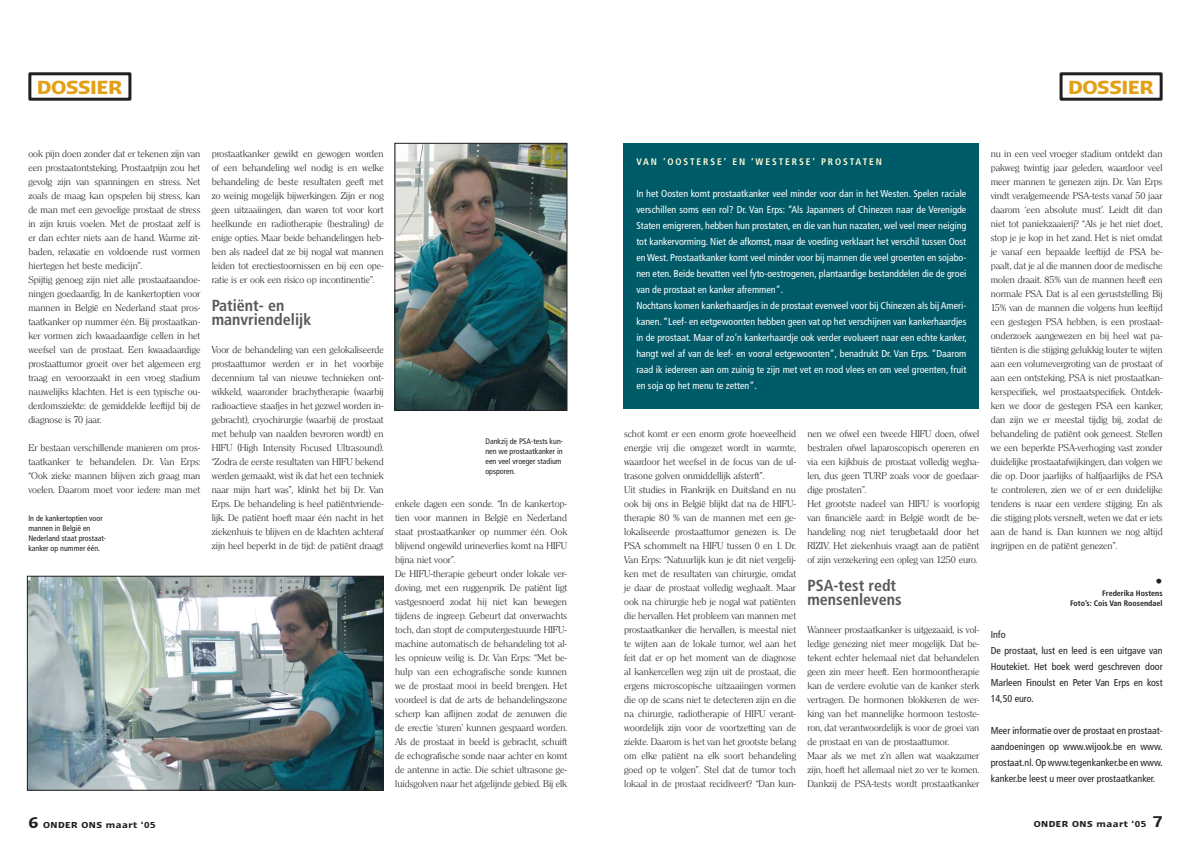
<style>
.page{position:relative;width:1191px;height:842px;background:#fff}
.page>*{position:absolute;margin:0;border:0;box-sizing:border-box;transform-origin:0 0}
.t1{font:600 22px "Linotype Ergo";letter-spacing:-.02em;color:#e39f15}
.t2{font:700 condensed 16px/14px "Frutiger";color:#58595b}
.t3{font:700 condensed 14px "Frutiger";color:#231f20}
.t4{font:condensed 10px/16px "Frutiger";color:#fff}
.t5{font:condensed 10px/16px "Frutiger";color:#231f20}
.t6{font:600 10px "Linotype Ergo";letter-spacing:.05em;color:#231f20}
.t7{font:300 9.5px/14px "Clerface";color:#231f20}
.t8{font:700 condensed 9.5px "Frutiger";letter-spacing:.2em;color:#fffcd5}
.t9{font:condensed 8px/10px "Frutiger";color:#231f20}
.t10{font:700 condensed 8px/9.6px "Frutiger";color:#231f20;text-align:right}
.s1{font-size:18px}
</style>
<div class="page">
<div style="left:28px;top:72px;width:103px;height:29px;border:3px solid #231f20"></div>
<div style="left:1059px;top:72px;width:103px;height:29px;border:3px solid #231f20"></div>
<img style="left:397px;top:145px;width:168px;height:263px">
<div style="left:395px;top:143px;width:172px;height:267px;border:1px solid #231f20"></div>
<div style="left:624px;top:143px;width:355px;height:265px;background:#005b69"></div>
<img style="left:29px;top:578px;width:352px;height:210px">
<div style="left:27px;top:576px;width:356px;height:214px;border:1px solid #231f20"></div>
<h1 class="t1" style="left:37px;top:78px;width:87px">DOSSIER</h1>
<h1 class="t1" style="left:1068px;top:78px;width:87px">DOSSIER</h1>
<p class="t7" style="left:28px;top:147px;width:173px">ook pijn doen zonder dat er tekenen zijn van een prostaatontsteking. Prostaatpijn zou het gevolg zijn van spanningen en stress. Net zoals de maag kan opspelen bij stress, kan de man met een gevoelige prostaat de stress in zijn kruis voelen. Met de prostaat zelf is er dan echter niets aan de hand. Warme zit&shy;baden, relaxatie en voldoende rust vormen hiertegen het beste medicijn”.<br>Spijtig genoeg zijn niet alle prostaataandoe&shy;ningen goedaardig. In de kankertoptien voor mannen in België en Nederland staat pros&shy;taatkanker op nummer één. Bij prostaatkan&shy;ker vormen zich kwaadaardige cellen in het weefsel van de prostaat. Een kwaadaardige prostaattumor groeit over het algemeen erg traag en veroorzaakt in een vroeg stadium nauwelijks klachten. Het is een typische ou&shy;derdomsziekte: de gemiddelde leeftijd bij de diagnose is 70 jaar.</p>
<p class="t7" style="left:28px;top:441px;width:173px;text-align:justify">Er bestaan verschillende manieren om pros&shy;taatkanker te behandelen. Dr. Van Erps: “Ook zieke mannen blijven zich graag man voelen. Daarom moet voor iedere man met</p>
<p class="t9" style="left:28px;top:514px;width:79px">In de kankertoptien voor mannen in België en<br>Nederland staat prostaat&shy;kanker op nummer één.</p>
<p class="t7" style="left:212px;top:147px;width:173px;text-align:justify">prostaatkanker gewikt en gewogen worden of een behandeling wel nodig is en welke behandeling de beste resultaten geeft met zo weinig mogelijk bijwerkingen. Zijn er nog geen uitzaaiingen, dan waren tot voor kort heelkunde en radiotherapie (bestraling) de enige opties. Maar beide behandelingen heb&shy;ben als nadeel dat ze bij nogal wat mannen leiden tot erectiestoornissen en bij een ope&shy;ratie is er ook een risico op incontinentie”.</p>
<h2 class="t2" style="left:212px;top:299px;width:101px">Patiënt- en manvriendelijk</h2>
<p class="t7" style="left:212px;top:343px;width:173px;text-align:justify">Voor de behandeling van een gelokaliseerde prostaattumor werden er in het voorbije decennium tal van nieuwe technieken ont&shy;wikkeld, waaronder brachytherapie (waarbij radioactieve staafjes in het gezwel worden in&shy;gebracht), cryochirurgie (waarbij de prostaat met behulp van naalden bevroren wordt) en HIFU (High Intensity Focused Ultrasound). “Zodra de eerste resultaten van HIFU bekend werden gemaakt, wist ik dat het een techniek naar mijn hart was”, klinkt het bij Dr. Van Erps. De behandeling is heel patiëntvriende&shy;lijk. De patiënt hoeft maar één nacht in het ziekenhuis te blijven en de klachten achteraf zijn heel beperkt in de tijd: de patiënt draagt</p>
<p class="t9" style="left:485px;top:437px;width:79px">Dankzij de PSA-tests kun&shy;nen we prostaatkanker in een veel vroeger stadium opsporen.</p>
<p class="t7" style="left:395px;top:497px;width:173px">enkele dagen een sonde. “In de kankertop&shy;tien voor mannen in België en Nederland staat prostaatkanker op nummer één. Ook blijvend ongewild urineverlies komt na HIFU bijna niet voor”.<br>De HIFU-therapie gebeurt onder lokale ver&shy;doving, met een ruggenprik. De patiënt ligt vastgesnoerd zodat hij niet kan bewegen tijdens de ingreep. Gebeurt dat onverwachts toch, dan stopt de computergestuurde HIFU&shy;machine automatisch de behandeling tot al&shy;les opnieuw veilig is. Dr. Van Erps: “Met be&shy;hulp van een echografische sonde kunnen we de prostaat mooi in beeld brengen. Het voordeel is dat de arts de behandelingszone scherp kan aflijnen zodat de zenuwen die de erectie ‘sturen’ kunnen gespaard worden.<br>Als de prostaat in beeld is gebracht, schuift de echografische sonde naar achter en komt de antenne in actie. Die schiet ultrasone ge&shy;luidsgolven naar het afgelijnde gebied. Bij elk</p>
<p class="t8" style="left:636px;top:158px;width:247px">VAN ‘OOSTERSE’ EN ‘WESTERSE’ PROSTATEN</p>
<p class="t4" style="left:636px;top:186px;width:332px">In het Oosten komt prostaatkanker veel minder voor dan in het Westen. Spelen raciale verschillen soms een rol? Dr. Van Erps: “Als Japanners of Chinezen naar de Verenigde Staten emigreren, hebben hun prostaten, en die van hun nazaten, wel veel meer neiging tot kankervorming. Niet de afkomst, maar de voeding verklaart het verschil tussen Oost en West. Prostaatkanker komt veel minder voor bij mannen die veel groenten en sojabo&shy;nen eten. Beide bevatten veel fyto-oestrogenen, plantaardige bestanddelen die de groei van de prostaat en kanker afremmen”.<br>Nochtans komen kankerhaardjes in de prostaat evenveel voor bij Chinezen als bij Ameri&shy;kanen. “Leef- en eetgewoonten hebben geen vat op het verschijnen van kankerhaardjes in de prostaat. Maar of zo’n kankerhaardje ook verder evolueert naar een echte kanker, hangt wel af van de leef- en vooral eetgewoonten”, benadrukt Dr. Van Erps. “Daarom raad ik iedereen aan om zuinig te zijn met vet en rood vlees en om veel groenten, fruit en soja op het menu te zetten”.</p>
<p class="t7" style="left:624px;top:427px;width:173px">schot komt er een enorm grote hoeveelheid energie vrij die omgezet wordt in warmte, waardoor het weefsel in de focus van de ul&shy;trasone golven onmiddellijk afsterft”.<br>Uit studies in Frankrijk en Duitsland en nu ook bij ons in België blijkt dat na de HIFU&shy;therapie 80 % van de mannen met een ge&shy;lokaliseerde prostaattumor genezen is. De PSA schommelt na HIFU tussen 0 en 1. Dr.<br>Van Erps: “Natuurlijk kun je dit niet vergelij&shy;ken met de resultaten van chirurgie, omdat je daar de prostaat volledig weghaalt. Maar ook na chirurgie heb je nogal wat patiënten die hervallen. Het probleem van mannen met prostaatkanker die hervallen, is meestal niet te wijten aan de lokale tumor, wel aan het feit dat er op het moment van de diagnose al kankercellen weg zijn uit de prostaat, die ergens microscopische uitzaaiingen vormen die op de scans niet te detecteren zijn en die na chirurgie, radiotherapie of HIFU verant&shy;woordelijk zijn voor de voortzetting van de ziekte. Daarom is het van het grootste belang om elke patiënt na elk soort behandeling goed op te volgen”. Stel dat de tumor toch lokaal in de prostaat recidiveert? “Dan kun-</p>
<p class="t7" style="left:807px;top:427px;width:173px">nen we ofwel een tweede HIFU doen, ofwel bestralen ofwel laparoscopisch opereren en via een kijkbuis de prostaat volledig wegha&shy;len, dus geen TURP zoals voor de goedaar&shy;dige prostaten”.<br>Het grootste nadeel van HIFU is voorlopig van financiële aard: in België wordt de be&shy;handeling nog niet terugbetaald door het RIZIV. Het ziekenhuis vraagt aan de patiënt of zijn verzekering een opleg van 1250 euro.</p>
<h2 class="t2" style="left:807px;top:579px;width:96px">PSA-test redt mensenlevens</h2>
<p class="t7" style="left:807px;top:623px;width:173px">Wanneer prostaatkanker is uitgezaaid, is vol&shy;ledige genezing niet meer mogelijk. Dat be&shy;tekent echter helemaal niet dat behandelen geen zin meer heeft. Een hormoontherapie kan de verdere evolutie van de kanker sterk vertragen. De hormonen blokkeren de wer&shy;king van het mannelijke hormoon testoste&shy;ron, dat verantwoordelijk is voor de groei van de prostaat en van de prostaattumor.<br>Maar als we met z’n allen wat waakzamer zijn, hoeft het allemaal niet zo ver te komen.<br>Dankzij de PSA-tests wordt prostaatkanker</p>
<p class="t7" style="left:990px;top:147px;width:173px;text-align:justify">nu in een veel vroeger stadium ontdekt dan pakweg twintig jaar geleden, waardoor veel meer mannen te genezen zijn. Dr. Van Erps vindt veralgemeende PSA-tests vanaf 50 jaar daarom ‘een absolute must’. Leidt dit dan niet tot paniekzaaierij? “Als je het niet doet, stop je je kop in het zand. Het is niet omdat je vanaf een bepaalde leeftijd de PSA be&shy;paalt, dat je al die mannen door de medische molen draait. 85% van de mannen heeft een normale PSA. Dat is al een geruststelling. Bij 15% van de mannen die volgens hun leeftijd een gestegen PSA hebben, is een prostaat&shy;onderzoek aangewezen en bij heel wat pa&shy;tiënten is die stijging gelukkig louter te wijten aan een volumevergroting van de prostaat of aan een ontsteking. PSA is niet prostaatkan&shy;kerspecifiek, wel prostaatspecifiek. Ontdek&shy;ken we door de gestegen PSA een kanker, dan zijn we er meestal tijdig bij, zodat de behandeling de patiënt ook geneest. Stellen we een beperkte PSA-verhoging vast zonder duidelijke prostaatafwijkingen, dan volgen we die op. Door jaarlijks of halfjaarlijks de PSA te controleren, zien we of er een duidelijke tendens is naar een verdere stijging. En als die stijging plots versnelt, weten we dat er iets aan de hand is. Dan kunnen we nog altijd ingrijpen en de patiënt genezen”.</p>
<h3 class="t3" style="left:1155px;top:576px;width:8px">•</h3>
<p class="t10" style="left:1070px;top:589px;width:94px">Frederika Hostens<br>Foto’s: Cois Van Roosendael</p>
<p class="t5" style="left:990px;top:627px;width:173px">Info<br>De prostaat, lust en leed is een uitgave van<br>Houtekiet. Het boek werd geschreven door<br>Marleen Finoulst en Peter Van Erps en kost<br>14,50 euro.</p>
<p class="t5" style="left:990px;top:723px;width:173px;text-align:justify">Meer informatie over de prostaat en prostaat&shy;aandoeningen op www.wijook.be en www. prostaat.nl. Op www.tegenkanker.be en www. kanker.be leest u meer over prostaatkanker.</p>
<p class="t6" style="left:28px;top:820px;width:129px"><span class="s1">6</span> ONDER ONS maart ‘05</p>
<p class="t6" style="left:1033px;top:820px;width:130px">ONDER ONS maart ‘05 <span class="s1">7</span></p>
</div>
